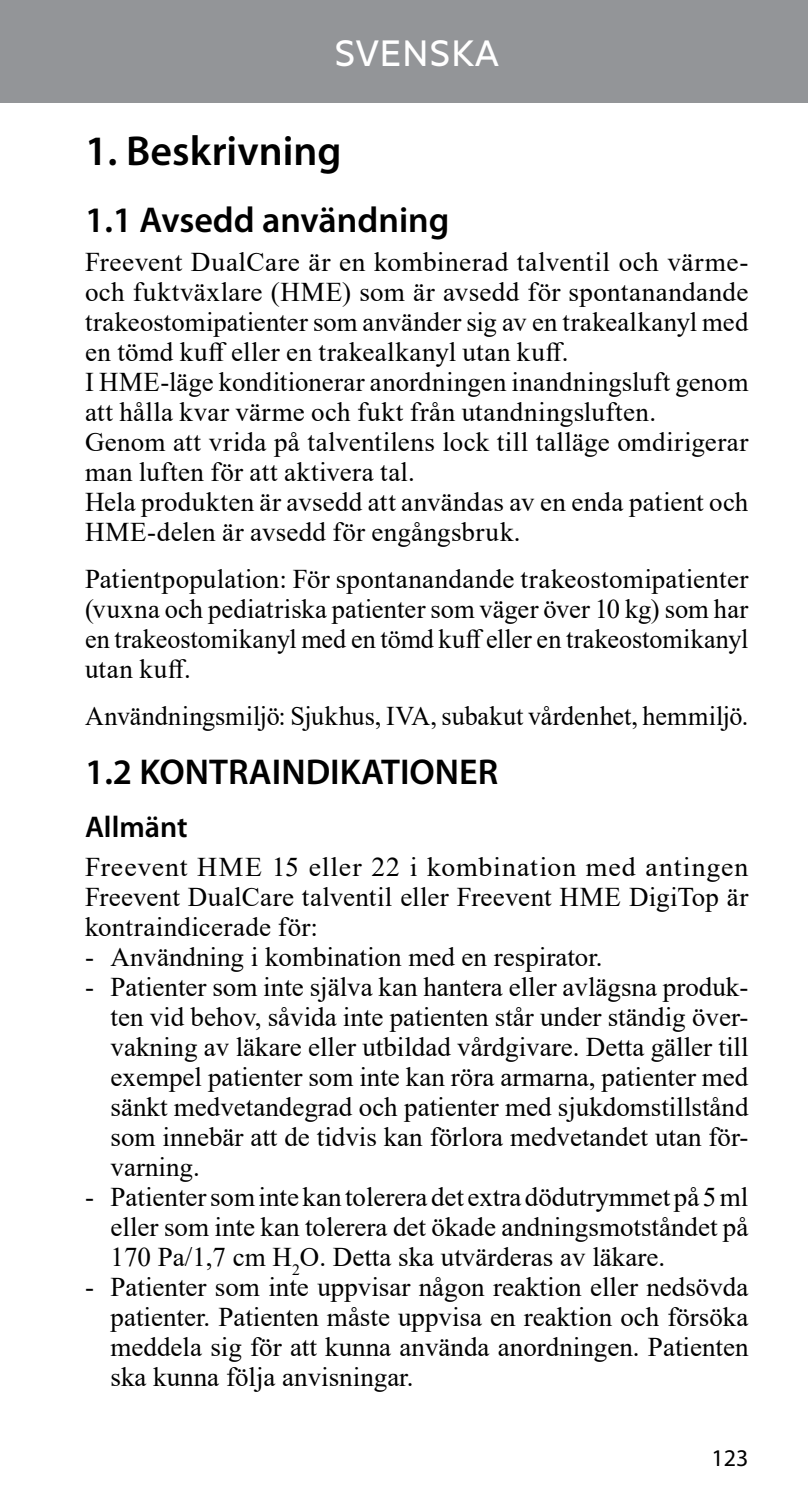
<style>
.page{position:relative;width:808px;height:1506px;background:#fff}
.page>*{position:absolute;margin:0;border:0;box-sizing:border-box;transform-origin:0 0}
.t1{font:600 42px "Myriad Pro";color:#000}
.t2{font:600 36px "Myriad Pro";color:#000}
.t3{font:36px "Juli Sans";color:#fff}
.t4{font:600 30px "Myriad Pro";color:#000}
.t5{font:27px/30px "Times New Roman";letter-spacing:.005em;color:#000;text-align:justify}
.t6{font:24px "Myriad Pro";color:#000}
</style>
<div class="page">
<div style="left:0;top:0;width:808px;height:102px;background:#939598"></div>
<h2 class="t3" style="left:334px;top:32px;width:167px">SVENSKA</h2>
<h1 class="t1" style="left:85px;top:124px;width:258px">1. Beskrivning</h1>
<h2 class="t2" style="left:85px;top:197px;width:366px">1.1 Avsedd användning</h2>
<p class="t5" style="left:85px;top:246px;width:665px;text-align:left">Freevent DualCare är en kombinerad talventil och värme&shy;och fuktväxlare (HME) som är avsedd för spontanandande trakeostomipatienter som använder sig av en trakealkanyl med en tömd kuff eller en trakealkanyl utan kuff.<br>I HME-läge konditionerar anordningen inandningsluft genom att hålla kvar värme och fukt från utandningsluften.<br>Genom att vrida på talventilens lock till talläge omdirigerar man luften för att aktivera tal.<br>Hela produkten är avsedd att användas av en enda patient och HME-delen är avsedd för engångsbruk.</p>
<p class="t5" style="left:85px;top:563px;width:665px">Patientpopulation: För spontanandande trakeostomipatienter (vuxna och pediatriska patienter som väger över 10 kg) som har en trakeostomikanyl med en tömd kuff eller en trakeostomikanyl utan kuff.</p>
<p class="t5" style="left:85px;top:700px;width:665px">Användningsmiljö: Sjukhus, IVA, subakut vårdenhet, hemmiljö.</p>
<h2 class="t2" style="left:85px;top:749px;width:415px">1.2 KONTRAINDIKATIONER</h2>
<p class="t4" style="left:85px;top:808px;width:104px">Allmänt</p>
<p class="t5" style="left:85px;top:850px;width:665px">Freevent HME 15 eller 22 i kombination med antingen Freevent DualCare talventil eller Freevent HME DigiTop är kontraindicerade för:</p>
<p class="t5" style="left:85px;top:940px;width:519px">- Användning i kombination med en respirator.</p>
<p class="t5" style="left:111px;top:970px;width:639px;text-indent:-26px">- Patienter som inte själva kan hantera eller avlägsna produk&shy;ten vid behov, såvida inte patienten står under ständig över&shy;vakning av läkare eller utbildad vårdgivare. Detta gäller till exempel patienter som inte kan röra armarna, patienter med sänkt medvetandegrad och patienter med sjukdomstillstånd som innebär att de tidvis kan förlora medvetandet utan för&shy;varning.</p>
<p class="t5" style="left:111px;top:1180px;width:639px;text-indent:-26px">- Patienter som inte kan tolerera det extra dödutrymmet på 5ml eller som inte kan tolerera det ökade andningsmotståndet på 170 Pa/1,7 cm H<sub>2</sub>O. Detta ska utvärderas av läkare.</p>
<p class="t5" style="left:111px;top:1270px;width:639px;text-indent:-26px">- Patienter som inte uppvisar någon reaktion eller nedsövda patienter. Patienten måste uppvisa en reaktion och försöka meddela sig för att kunna använda anordningen. Patienten ska kunna följa anvisningar.</p>
<p class="t6" style="left:711px;top:1442px;width:38px">123</p>
</div>
